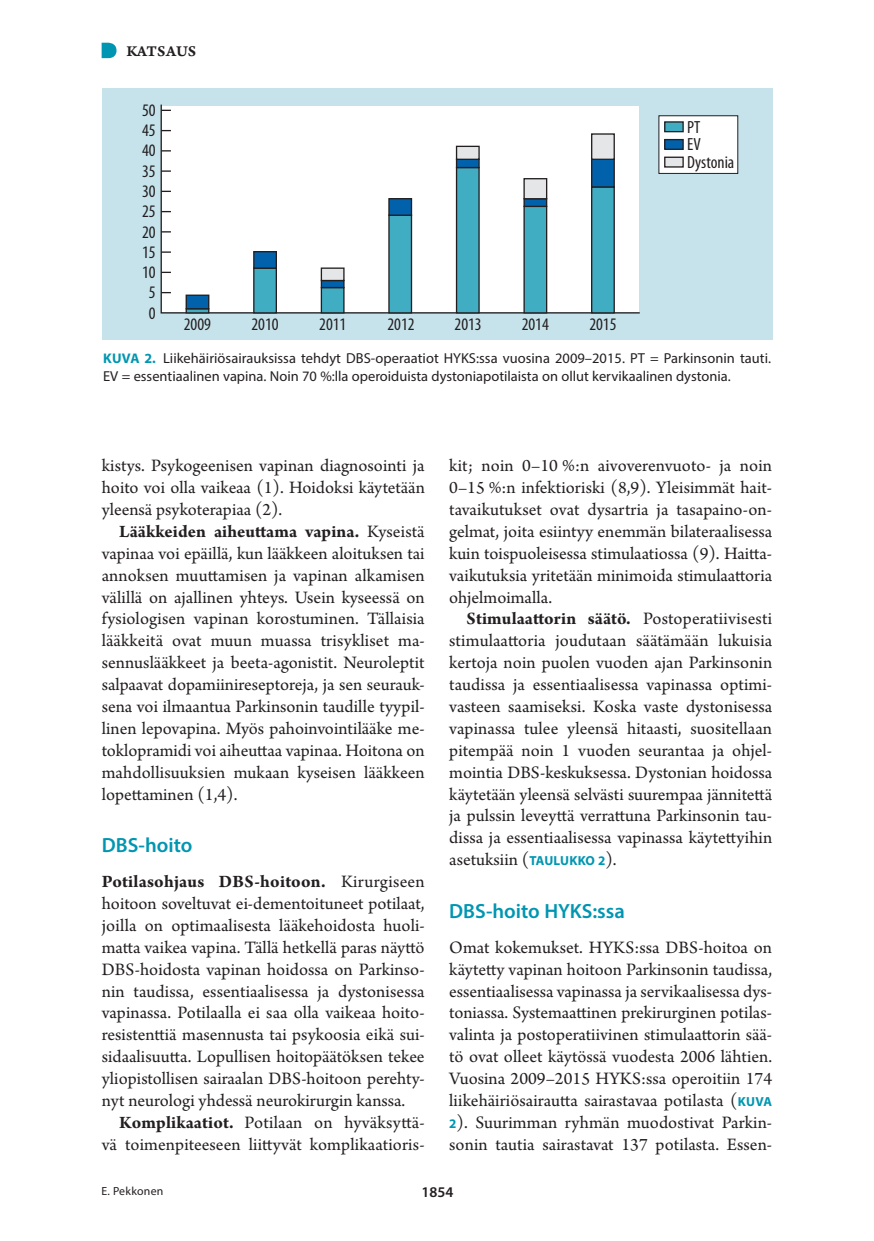
<style>
.page{position:relative;width:874px;height:1241px;background:#fff}
.page>*{position:absolute;margin:0;border:0;box-sizing:border-box;transform-origin:0 0}
.v1{font:600 20.65px "Myriad Pro";color:#0096b1}
.l_ei_sis{font:18.38px/21.9px "Arno Pro";color:#231f20;text-align:justify}
.t1{font:condensed 17.68px/20.3px "Myriad Pro";color:#231f20;text-align:center}
.vinj{font:15.75px "Arno Pro Smbd Caption";letter-spacing:.005em;color:#231f20}
.t2{font:600 14.88px "Myriad Pro";color:#231f20}
.kt{font:14.35px/17.5px "Myriad Pro";color:#231f20}
.Ala{font:11.9px "Myriad Pro";letter-spacing:.02em;color:#231f20}
.s1{font-weight:700;font-size:14px;color:#0096b1}
.s2{font-weight:700}
.s3{font-family:"Myriad Pro";font-weight:700;font-size:13.12px;color:#0096b1}
</style>
<div class="page">
<svg style="left:102px;top:43px;width:14px;height:15px"></svg>
<div style="left:102px;top:88px;width:670px;height:252px;background:#c6e3eb"></div>
<div style="left:658px;top:116px;width:79px;height:57px;background:#fff"></div>
<div style="left:658px;top:115px;width:79px;height:59px;border:1px solid #231f20"></div>
<div style="left:160px;top:104px;width:480px;height:210px;background:#fff"></div>
<svg style="left:161px;top:251px;width:10px;height:2px"></svg>
<svg style="left:161px;top:170px;width:10px;height:2px"></svg>
<hr style="left:186px;top:309px;width:23px;height:4px;background:#41adc3">
<div style="left:185px;top:308px;width:24px;height:5px;border:1px solid #231f20"></div>
<div style="left:254px;top:268px;width:22px;height:45px;background:#41adc3"></div>
<div style="left:253px;top:267px;width:24px;height:46px;border:1px solid #231f20"></div>
<div style="left:321px;top:287px;width:23px;height:26px;background:#41adc3"></div>
<div style="left:320px;top:287px;width:24px;height:26px;border:1px solid #231f20"></div>
<div style="left:389px;top:215px;width:22px;height:98px;background:#41adc3"></div>
<div style="left:388px;top:214px;width:24px;height:99px;border:1px solid #231f20"></div>
<div style="left:456px;top:167px;width:23px;height:146px;background:#41adc3"></div>
<div style="left:455px;top:167px;width:24px;height:146px;border:1px solid #231f20"></div>
<div style="left:524px;top:206px;width:22px;height:107px;background:#41adc3"></div>
<div style="left:523px;top:206px;width:24px;height:107px;border:1px solid #231f20"></div>
<div style="left:591px;top:187px;width:23px;height:126px;background:#41adc3"></div>
<div style="left:590px;top:186px;width:24px;height:127px;border:1px solid #231f20"></div>
<div style="left:186px;top:295px;width:23px;height:14px;background:#0161ab"></div>
<div style="left:185px;top:294px;width:24px;height:15px;border:1px solid #231f20"></div>
<div style="left:254px;top:252px;width:22px;height:16px;background:#0161ab"></div>
<div style="left:253px;top:251px;width:24px;height:18px;border:1px solid #231f20"></div>
<div style="left:321px;top:280px;width:23px;height:7px;background:#0161ab"></div>
<div style="left:320px;top:280px;width:24px;height:8px;border:1px solid #231f20"></div>
<div style="left:389px;top:199px;width:22px;height:16px;background:#0161ab"></div>
<div style="left:388px;top:198px;width:24px;height:18px;border:1px solid #231f20"></div>
<div style="left:456px;top:159px;width:23px;height:8px;background:#0161ab"></div>
<div style="left:455px;top:159px;width:24px;height:9px;border:1px solid #231f20"></div>
<div style="left:524px;top:199px;width:22px;height:7px;background:#0161ab"></div>
<div style="left:523px;top:198px;width:24px;height:9px;border:1px solid #231f20"></div>
<div style="left:591px;top:159px;width:23px;height:28px;background:#0161ab"></div>
<div style="left:590px;top:159px;width:24px;height:28px;border:1px solid #231f20"></div>
<div style="left:321px;top:268px;width:23px;height:12px;background:#e5e6e8"></div>
<div style="left:320px;top:267px;width:24px;height:14px;border:1px solid #231f20"></div>
<div style="left:664px;top:157px;width:18px;height:10px;background:#e5e6e8"></div>
<div style="left:663px;top:156px;width:20px;height:12px;border:1px solid #231f20"></div>
<div style="left:664px;top:140px;width:18px;height:9px;background:#0161ab"></div>
<div style="left:663px;top:139px;width:20px;height:11px;border:1px solid #231f20"></div>
<div style="left:664px;top:122px;width:18px;height:10px;background:#41adc3"></div>
<div style="left:663px;top:121px;width:20px;height:11px;border:1px solid #231f20"></div>
<div style="left:456px;top:146px;width:23px;height:13px;background:#e5e6e8"></div>
<div style="left:455px;top:146px;width:24px;height:14px;border:1px solid #231f20"></div>
<div style="left:524px;top:179px;width:22px;height:20px;background:#e5e6e8"></div>
<div style="left:523px;top:178px;width:24px;height:21px;border:1px solid #231f20"></div>
<div style="left:591px;top:134px;width:23px;height:25px;background:#e5e6e8"></div>
<div style="left:590px;top:133px;width:24px;height:27px;border:1px solid #231f20"></div>
<p class="vinj" style="left:126px;top:41px;width:71px">KATSAUS</p>
<p class="t1" style="left:142px;top:99px;width:15px">50<br>45<br>40<br>35<br>30<br>25<br>20<br>15<br>10<br>5<br>0</p>
<p class="t1" style="left:184px;top:314px;width:29px">2009</p>
<p class="t1" style="left:251px;top:314px;width:29px">2010</p>
<p class="t1" style="left:319px;top:314px;width:29px">2011</p>
<p class="t1" style="left:387px;top:314px;width:29px">2012</p>
<p class="t1" style="left:454px;top:314px;width:29px">2013</p>
<p class="t1" style="left:521px;top:314px;width:29px">2014</p>
<p class="t1" style="left:589px;top:314px;width:29px">2015</p>
<p class="t1" style="left:686px;top:118px;width:49px;line-height:17.7px;text-align:left">PT<br>EV<br>Dystonia</p>
<p class="kt" style="left:103px;top:349px;width:669px"><span class="s1">KUVA 2.</span> Liikehäiriösairauksissa tehdyt DBS-operaatiot HYKS:ssa vuosina 2009–2015. PT = Parkinsonin tauti.<br>EV = essentiaalinen vapina. Noin 70 %:lla operoiduista dystoniapotilaista on ollut kervikaalinen dystonia.</p>
<p class="l_ei_sis" style="left:102px;top:455px;width:324px">kistys. Psykogeenisen vapinan diagnosointi ja hoito voi olla vaikeaa (1). Hoidoksi käytetään yleensä psykoterapiaa (2).</p>
<p class="l_ei_sis" style="left:102px;top:521px;width:324px;text-indent:17px"><span class="s2">Lääkkeiden aiheuttama vapina.</span> Kyseistä vapinaa voi epäillä, kun lääkkeen aloituksen tai annoksen muuttamisen ja vapinan alkamisen välillä on ajallinen yhteys. Usein kyseessä on fysiologisen vapinan korostuminen. Tällaisia lääkkeitä ovat muun muassa trisykliset ma&shy;sennuslääkkeet ja beeta-agonistit. Neuroleptit salpaavat dopamiinireseptoreja, ja sen seurauk&shy;sena voi ilmaantua Parkinsonin taudille tyypil&shy;linen lepovapina. Myös pahoinvointilääke me&shy;toklopramidi voi aiheuttaa vapinaa. Hoitona on mahdollisuuksien mukaan kyseisen lääkkeen lopettaminen (1,4).</p>
<p class="v1" style="left:102px;top:831px;width:92px">DBS-hoito</p>
<p class="l_ei_sis" style="left:102px;top:871px;width:324px"><span class="s2">Potilasohjaus DBS-hoitoon.</span> Kirurgiseen hoitoon soveltuvat ei-dementoituneet potilaat, joilla on optimaalisesta lääkehoidosta huoli&shy;matta vaikea vapina. Tällä hetkellä paras näyttö DBS-hoidosta vapinan hoidossa on Parkinso&shy;nin taudissa, essentiaalisessa ja dystonisessa vapinassa. Potilaalla ei saa olla vaikeaa hoito&shy;resistenttiä masennusta tai psykoosia eikä sui&shy;sidaalisuutta. Lopullisen hoitopäätöksen tekee yliopistollisen sairaalan DBS-hoitoon perehty&shy;nyt neurologi yhdessä neurokirurgin kanssa.</p>
<p class="l_ei_sis" style="left:102px;top:1112px;width:324px;text-align:right"><span class="s2">Komplikaatiot.</span> Potilaan on hyväksyttä&shy;vä toimenpiteeseen liittyvät komplikaatioris-</p>
<p class="l_ei_sis" style="left:449px;top:455px;width:324px">kit; noin 0–10 %:n aivoverenvuoto- ja noin 0–15 %:n infektioriski (8,9). Yleisimmät hait&shy;tavaikutukset ovat dysartria ja tasapaino-on&shy;gelmat, joita esiintyy enemmän bilateraalisessa kuin toispuoleisessa stimulaatiossa (9). Haitta&shy;vaikutuksia yritetään minimoida stimulaattoria ohjelmoimalla.</p>
<p class="l_ei_sis" style="left:449px;top:609px;width:324px;text-indent:17px"><span class="s2">Stimulaattorin säätö.</span> Postoperatiivisesti stimulaattoria joudutaan säätämään lukuisia kertoja noin puolen vuoden ajan Parkinsonin taudissa ja essentiaalisessa vapinassa optimi&shy;vasteen saamiseksi. Koska vaste dystonisessa vapinassa tulee yleensä hitaasti, suositellaan pitempää noin 1 vuoden seurantaa ja ohjel&shy;mointia DBS-keskuksessa. Dystonian hoidossa käytetään yleensä selvästi suurempaa jännitettä ja pulssin leveyttä verrattuna Parkinsonin tau&shy;dissa ja essentiaalisessa vapinassa käytettyihin asetuksiin (<span class="s3">TAULUKKO 2</span>).</p>
<p class="v1" style="left:449px;top:897px;width:177px">DBS-hoito HYKS:ssa</p>
<p class="l_ei_sis" style="left:449px;top:937px;width:324px">Omat kokemukset. HYKS:ssa DBS-hoitoa on käytetty vapinan hoitoon Parkinsonin taudissa, essentiaalisessa vapinassa ja servikaalisessa dys&shy;toniassa. Systemaattinen prekirurginen potilas&shy;valinta ja postoperatiivinen stimulaattorin sää&shy;tö ovat olleet käytössä vuodesta 2006 lähtien.<br>Vuosina 2009–2015 HYKS:ssa operoitiin 174 liikehäiriösairautta sairastavaa potilasta (<span class="s3">KUVA 2</span>). Suurimman ryhmän muodostivat Parkin&shy;sonin tautia sairastavat 137 potilasta. Essen-</p>
<p class="Ala" style="left:102px;top:1183px;width:63px">E. Pekkonen</p>
<p class="t2" style="left:421px;top:1182px;width:33px">1854</p>
</div>
